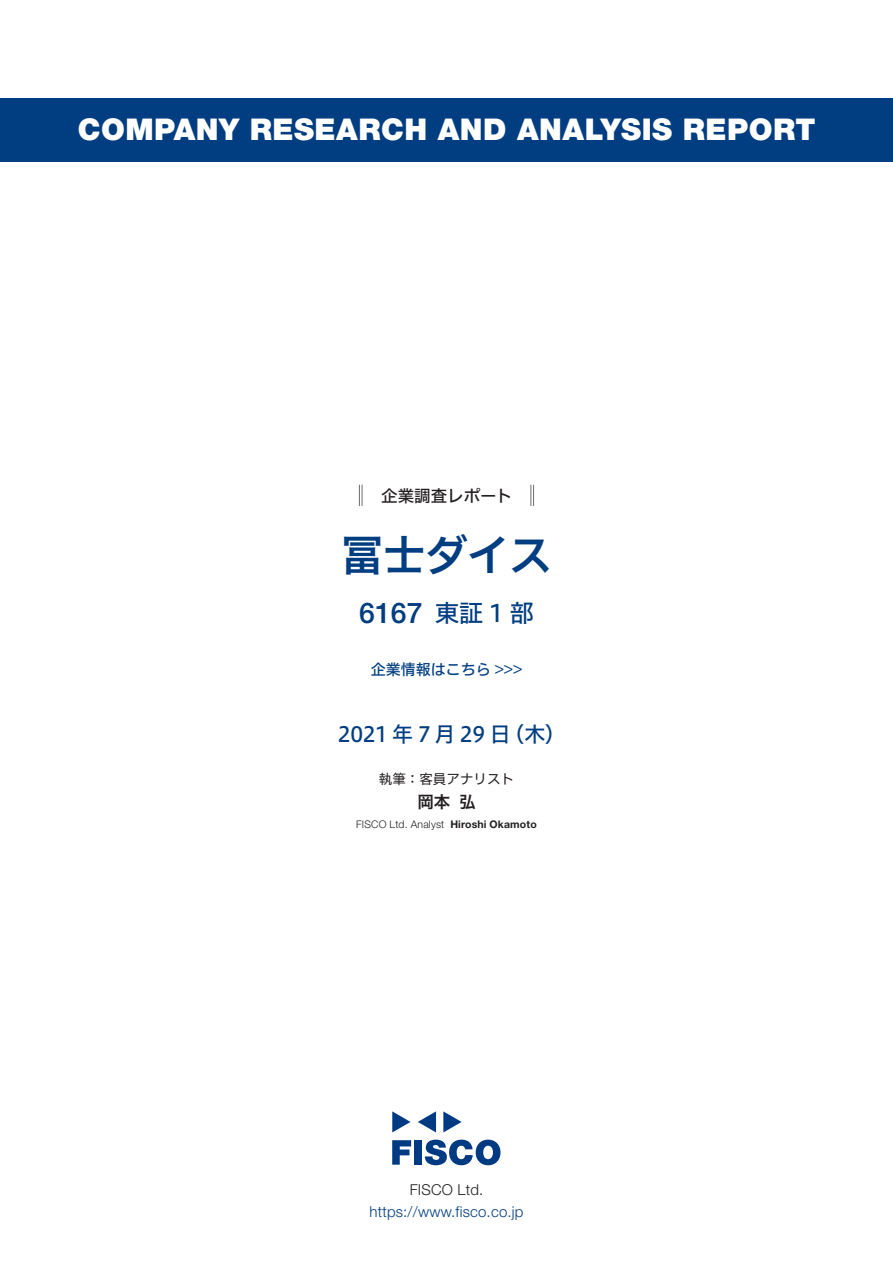
<style>
.page{position:relative;width:893px;height:1263px;background:#fff}
.page>*{position:absolute;margin:0;border:0;box-sizing:border-box;transform-origin:0 0}
.t1{font:42px "Hiragino UD Sans F Std N W6";color:#003d81}
.t2{font:900 30px "Helvetica Neue LT Std";letter-spacing:.015em;color:#fff}
.t3{font:500 28.5px "Helvetica Neue LT Std";color:#003d81}
.t4{font:24px "Hiragino UD Sans F Std N W5";color:#003d81}
.t5{font:21px "Hiragino UD Sans F Std N W5";letter-spacing:.185em;color:#003d81}
.t6{font:16.5px "Hiragino UD Sans F Std N W5";color:#231f20}
.t7{font:16.5px "Hiragino UD Sans F Std N W6";color:#231f20}
.t8{font:300 15px "Helvetica Neue LT Std";letter-spacing:.015em;color:#003d81}
.t9{font:15px "Hiragino UD Sans F Std N W5";color:#003d81}
.t10{font:300 15px "Helvetica Neue LT Std";letter-spacing:.015em;color:#231f20}
.t11{font:13.5px "Hiragino UD Sans F Std N W4";color:#231f20}
.t12{font:300 10.5px "Helvetica Neue LT Std";letter-spacing:.015em;color:#231f20}
.t13{font:700 10.5px "Helvetica Neue LT Std";letter-spacing:.015em;color:#231f20}
</style>
<div class="page">
<svg style="left:392px;top:1140px;width:19px;height:25px"></svg>
<div style="left:414px;top:1140px;width:8px;height:25px;background:#003a83"></div>
<svg style="left:425px;top:1139px;width:75px;height:26px"></svg>
<svg style="left:392px;top:1111px;width:18px;height:21px"></svg>
<svg style="left:443px;top:1111px;width:19px;height:21px"></svg>
<svg style="left:418px;top:1111px;width:18px;height:21px"></svg>
<div style="left:0;top:98px;width:893px;height:64px;background:#003d81"></div>
<svg style="left:359px;top:485px;width:4px;height:21px"></svg>
<svg style="left:531px;top:485px;width:3px;height:21px"></svg>
<p class="t2" style="left:78px;top:112px;width:739px">COMPANY RESEARCH AND ANALYSIS REPORT</p>
<p class="t6" style="left:365px;top:483px;width:149px">　企業調査レポート</p>
<h1 class="t1" style="left:341px;top:523px;width:212px">冨士ダイス</h1>
<p class="t3" style="left:359px;top:596px;width:65px">6167</p>
<p class="t4" style="left:435px;top:594px;width:100px">東証1部</p>
<p class="t9" style="left:371px;top:658px;width:153px">企業情報はこちら &lt;&lt;&lt;</p>
<p class="t5" style="left:338px;top:718px;width:175px">2021年7月29日</p>
<p class="t5" style="left:503px;top:718px;width:64px">（木(</p>
<p class="t11" style="left:379px;top:768px;width:137px">執筆：客員アナリスト</p>
<p class="t7" style="left:459px;top:789px;width:18px">弘</p>
<p class="t7" style="left:417px;top:789px;width:34px">岡本</p>
<p class="t13" style="left:450px;top:818px;width:88px">Hiroshi Okamoto</p>
<p class="t12" style="left:356px;top:818px;width:90px">FISCO Ltd. Analyst</p>
<p class="t10" style="left:410px;top:1180px;width:75px">FISCO Ltd.</p>
<p class="t8" style="left:369px;top:1202px;width:156px">https://www.fisco.co j p.</p>
</div>
